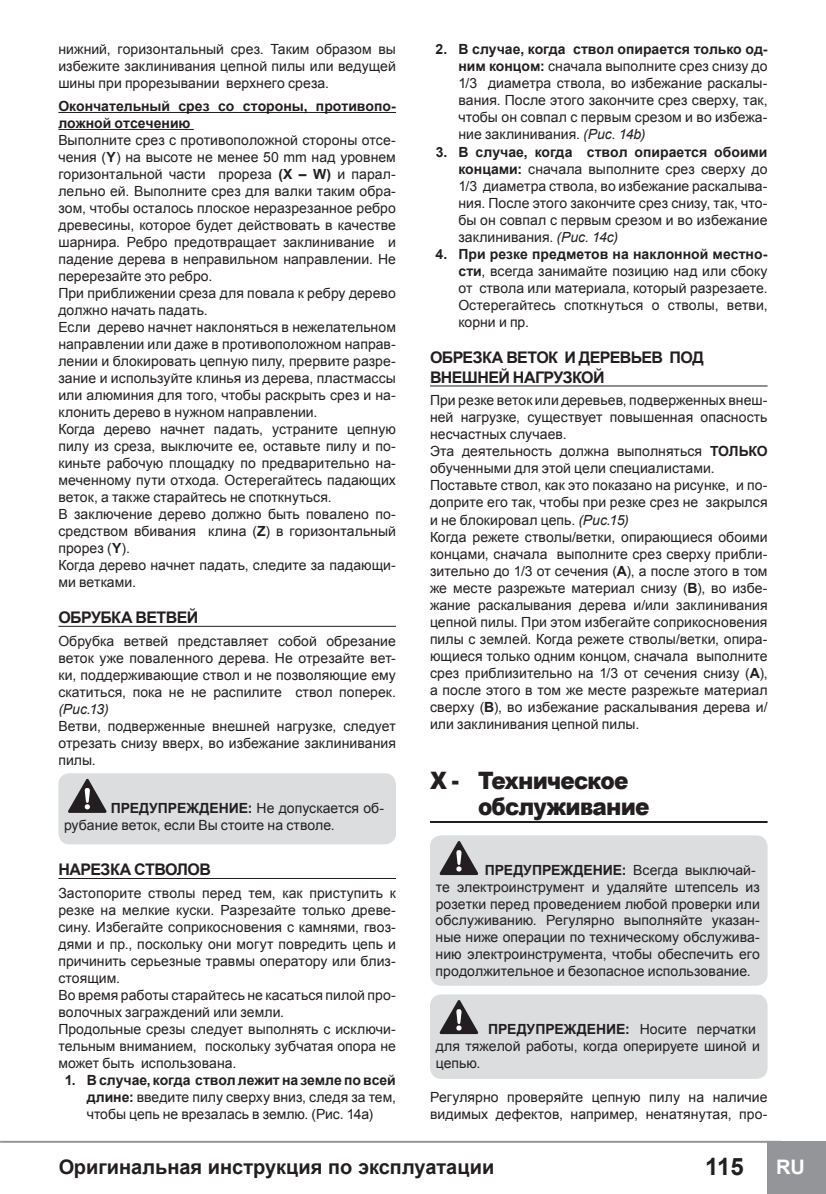
<style>
.page{position:relative;width:826px;height:1194px;background:#fff}
.page>*{position:absolute;margin:0;border:0;box-sizing:border-box;transform-origin:0 0}
.Big_Title{font:900 24px/26.2px "Arial";letter-spacing:-.04em;color:#231f20;scale:.9 1}
.t1{font:700 24px "Arial";color:#231f20}
.t2{font:700 20px "Arial";color:#231f20}
.t3{font:700 20px "Arial";color:#fff}
.title-underline{font:700 16px/19.4px "Arial";letter-spacing:-.04em;color:#231f20}
.bullets-number{font:14px/17px "Arial";letter-spacing:.005em;color:#231f20;text-align:justify}
.subtitle-underline{font:700 14px/17px "Arial";color:#231f20}
.s1{font-weight:700}
.s2{font-style:italic}
</style>
<div class="page">
<div style="left:767px;top:1141px;width:58px;height:53px;background:#939598"></div>
<hr style="left:2px;top:1141px;width:779px;height:2px;background:#939598">
<hr style="left:58px;top:112px;width:338px;height:1px;background:#231f20">
<hr style="left:58px;top:129px;width:136px;height:1px;background:#231f20">
<hr style="left:58px;top:626px;width:338px;height:1px;background:#231f20">
<hr style="left:58px;top:878px;width:338px;height:1px;background:#231f20">
<div style="left:58px;top:773px;width:338px;height:71px;background:#dcdddf;border-radius:11px"></div>
<svg style="left:68px;top:779px;width:38px;height:34px"></svg>
<hr style="left:430px;top:385px;width:337px;height:1px;background:#231f20">
<hr style="left:430px;top:821px;width:337px;height:2px;background:#231f20">
<div style="left:430px;top:835px;width:337px;height:151px;background:#dcdddf;border-radius:11px"></div>
<svg style="left:439px;top:841px;width:39px;height:34px"></svg>
<div style="left:430px;top:994px;width:337px;height:85px;background:#dcdddf;border-radius:11px"></div>
<svg style="left:439px;top:1000px;width:39px;height:34px"></svg>
<p class="bullets-number" style="left:58px;top:41px;width:339px">нижний, горизонтальный срез. Таким образом вы избежите заклинивания цепной пилы или ведущей шины при прорезывании верхнего среза.</p>
<p class="subtitle-underline" style="left:58px;top:98px;width:339px">Окончательный срез со стороны, противопо&shy;ложной отсечению</p>
<p class="bullets-number" style="left:58px;top:132px;width:339px">Выполните срез с противоположной стороны отсе&shy;чения (<span class="s1">Y</span>) на высоте не менее 50 mm над уровнем горизонтальной части прореза <span class="s1">(X – W)</span> и парал&shy;лельно ей. Выполните срез для валки таким обра&shy;зом, чтобы осталось плоское неразрезанное ребро древесины, которое будет действовать в качестве шарнира. Ребро предотвращает заклинивание и падение дерева в неправильном направлении. Не перерезайте это ребро.</p>
<p class="bullets-number" style="left:58px;top:285px;width:339px">При приближении среза для повала к ребру дерево должно начать падать.</p>
<p class="bullets-number" style="left:58px;top:319px;width:339px">Если дерево начнет наклоняться в нежелательном направлении или даже в противоположном направ&shy;лении и блокировать цепную пилу, прервите разре&shy;зание и используйте клинья из дерева, пластмассы или алюминия для того, чтобы раскрыть срез и на&shy;клонить дерево в нужном направлении.</p>
<p class="bullets-number" style="left:58px;top:420px;width:339px">Когда дерево начнет падать, устраните цепную пилу из среза, выключите ее, оставьте пилу и по&shy;киньте рабочую площадку по предварительно на&shy;меченному пути отхода. Остерегайтесь падающих веток, а также старайтесь не споткнуться.</p>
<p class="bullets-number" style="left:58px;top:505px;width:339px">В заключение дерево должно быть повалено по&shy;средством вбивания клина (<span class="s1">Z</span>) в горизонтальный прорез (<span class="s1">Y</span>).</p>
<p class="bullets-number" style="left:58px;top:556px;width:339px">Когда дерево начнет падать, следите за падающи&shy;ми ветками.</p>
<p class="title-underline" style="left:58px;top:608px;width:141px">ОБРУБКА ВЕТВЕЙ</p>
<p class="bullets-number" style="left:58px;top:632px;width:339px">Обрубка ветвей представляет собой обрезание веток уже поваленного дерева. Не отрезайте вет&shy;ки, поддерживающие ствол и не позволяющие ему скатиться, пока не не распилите ствол поперек. <span class="s2">(Рис.13)</span></p>
<p class="bullets-number" style="left:58px;top:717px;width:339px">Ветви, подверженные внешней нагрузке, следует отрезать снизу вверх, во избежание заклинивания пилы.</p>
<p class="bullets-number" style="left:64px;top:800px;width:321px;text-indent:47px"><span class="s1">ПРЕДУПРЕЖДЕНИЕ:</span> Не допускается об&shy;рубание веток, если Вы стоите на стволе.</p>
<p class="title-underline" style="left:58px;top:860px;width:154px">НАРЕЗКА СТВОЛОВ</p>
<p class="bullets-number" style="left:58px;top:884px;width:339px">Застопорите стволы перед тем, как приступить к резке на мелкие куски. Разрезайте только древе&shy;сину. Избегайте соприкосновения с камнями, гвоз&shy;дями и пр., поскольку они могут повредить цепь и причинить серьезные травмы оператору или близ&shy;стоящим.</p>
<p class="bullets-number" style="left:58px;top:986px;width:339px">Во время работы старайтесь не касаться пилой про&shy;волочных заграждений или земли.</p>
<p class="bullets-number" style="left:58px;top:1020px;width:339px">Продольные срезы следует выполнять с исключи&shy;тельным вниманием, поскольку зубчатая опора не может быть использована.</p>
<p class="bullets-number" style="left:87px;top:1071px;width:310px;text-indent:-22px"><span class="s1">1. В случае, когда ствол лежит на земле по всей длине:</span> введите пилу сверху вниз, следя за тем, чтобы цепь не врезалась в землю. (Рис. 14а)</p>
<p class="bullets-number" style="left:458px;top:41px;width:310px;text-indent:-23px"><span class="s1">2. В случае, когда ствол опирается только од&shy;ним концом:</span> сначала выполните срез снизу до 1/3 диаметра ствола, во избежание раскалы&shy;вания. После этого закончите срез сверху, так, чтобы он совпал с первым срезом и во избежа&shy;ние заклинивания. <span class="s2">(Рис. 14b)</span></p>
<p class="bullets-number" style="left:458px;top:143px;width:310px;text-indent:-23px"><span class="s1">3. В случае, когда ствол опирается обоими концами:</span> сначала выполните срез сверху до 1/3 диаметра ствола, во избежание раскалыва&shy;ния. После этого закончите срез снизу, так, что&shy;бы он совпал с первым срезом и во избежание заклинивания. <span class="s2">(Рис. 14c)</span></p>
<p class="bullets-number" style="left:458px;top:245px;width:311px;text-indent:-23px"><span class="s1">4. При резке предметов на наклонной местно&shy;сти</span>, всегда занимайте позицию над или сбоку от ствола или материала, который разрезаете.<br>Остерегайтесь споткнуться о стволы, ветви, корни и пр.</p>
<p class="title-underline" style="left:430px;top:348px;width:275px">ОБРЕЗКА ВЕТОК И ДЕРЕВЬЕВ ПОД<br>ВНЕШНЕЙ НАГРУЗКОЙ</p>
<p class="bullets-number" style="left:430px;top:392px;width:339px">При резке веток или деревьев, подверженных внеш&shy;ней нагрузке, существует повышенная опасность несчастных случаев.</p>
<p class="bullets-number" style="left:430px;top:443px;width:339px">Эта деятельность должна выполняться <span class="s1">ТОЛЬКО </span>обученными для этой цели специалистами.</p>
<p class="bullets-number" style="left:430px;top:477px;width:339px">Поставьте ствол, как это показано на рисунке, и по&shy;доприте его так, чтобы при резке срез не закрылся и не блокировал цепь. <span class="s2">(Рис.15)</span></p>
<p class="bullets-number" style="left:430px;top:528px;width:339px">Когда режете стволы/ветки, опирающиеся обоими концами, сначала выполните срез сверху прибли&shy;зительно до 1/3 от сечения (<span class="s1">A</span>), а после этого в том же месте разрежьте материал снизу (<span class="s1">B</span>), во избе&shy;жание раскалывания дерева и/или заклинивания цепной пилы. При этом избегайте соприкосновения пилы с землей. Когда режете стволы/ветки, опира&shy;ющиеся только одним концом, сначала выполните срез приблизительно на 1/3 от сечения снизу (<span class="s1">A</span>), а после этого в том же месте разрежьте материал сверху (<span class="s1">B</span>), во избежание раскалывания дерева и/ или заклинивания цепной пилы.</p>
<p class="Big_Title" style="left:478px;top:767px;width:192px;text-indent:-48px">X - Техническое обслуживание</p>
<p class="bullets-number" style="left:435px;top:862px;width:326px;text-align:left;text-indent:49px"><span class="s1">ПРЕДУПРЕЖДЕНИЕ:</span> Всегда выключай&shy;те электроинструмент и удаляйте штепсель из розетки перед проведением любой проверки или обслуживанию. Регулярно выполняйте указан&shy;ные ниже операции по техническому обслужива&shy;нию электроинструмента, чтобы обеспечить его продолжительное и безопасное использование.</p>
<p class="bullets-number" style="left:435px;top:1021px;width:326px;text-align:left;text-indent:52px"><span class="s1">ПРЕДУПРЕЖДЕНИЕ:</span> Носите перчатки для тяжелой работы, когда оперируете шиной и цепью.</p>
<p class="bullets-number" style="left:430px;top:1088px;width:339px">Регулярно проверяйте цепную пилу на наличие видимых дефектов, например, ненатянутая, про-</p>
<h2 class="t2" style="left:58px;top:1153px;width:437px">Оригинальная инструкция по эксплуатации</h2>
<h1 class="t1" style="left:705px;top:1151px;width:40px">115</h1>
<h2 class="t3" style="left:776px;top:1153px;width:30px">RU</h2>
</div>
